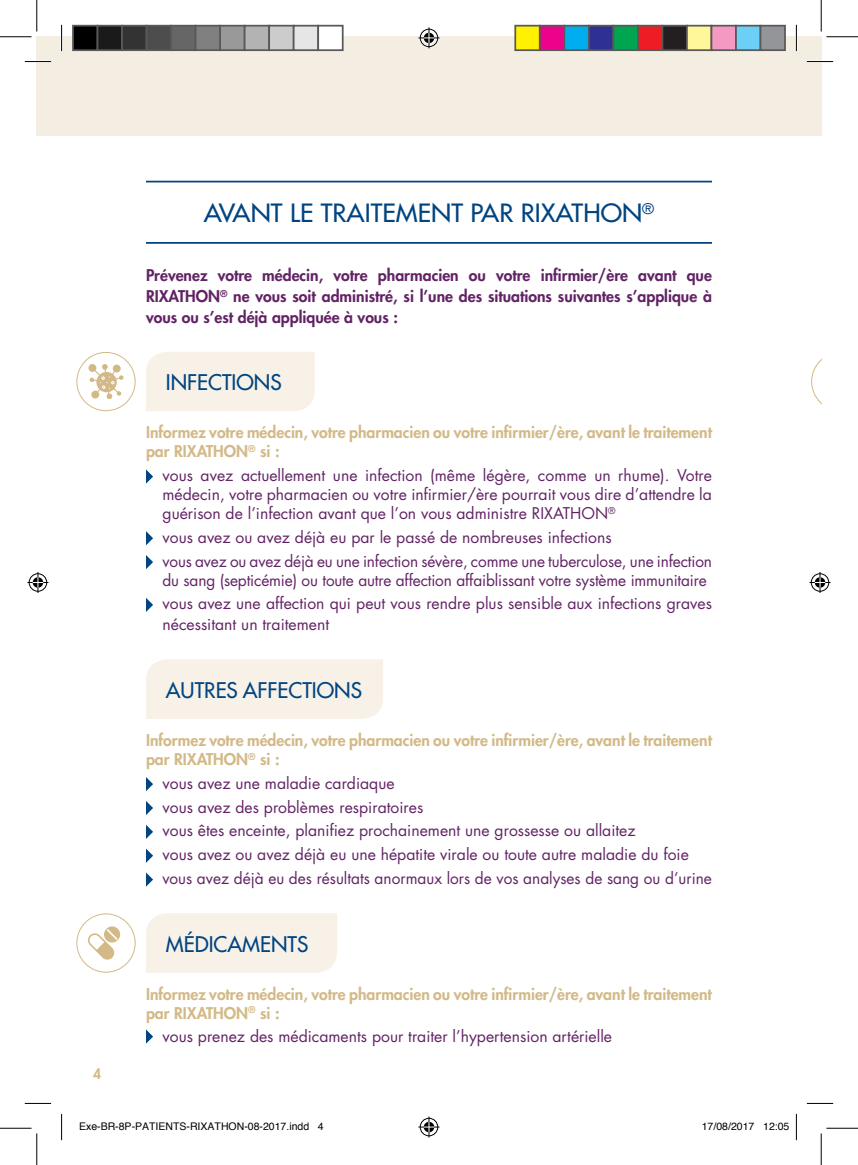
<style>
.page{position:relative;width:858px;height:1165px;background:#fff}
.page>*{position:absolute;margin:0;border:0;box-sizing:border-box;transform-origin:0 0}
.t1{font:500 24.5px "Futura Std";color:#004481;scale:1.05 1}
.t2{font:500 21px "Futura Std";color:#004481}
.t3{font:15.75px/23.8px "Futura Std";color:#622365}
.t4{font:800 15.75px/18.9px "Futura Std";color:#d3b987}
.t5{font:800 15.75px/21px "Futura Std";color:#622365;text-align:justify}
.t6{font:800 14px "Futura Std";color:#d3b987}
.t7{font:10.5px "Helvetica";color:#000}
</style>
<div class="page">
<hr style="left:146px;top:181px;width:565px;height:1px;background:#004481">
<hr style="left:146px;top:242px;width:565px;height:2px;background:#004481">
<svg style="left:146px;top:469px;width:7px;height:15px"></svg>
<svg style="left:146px;top:531px;width:7px;height:14px"></svg>
<svg style="left:146px;top:555px;width:7px;height:14px"></svg>
<svg style="left:146px;top:598px;width:7px;height:14px"></svg>
<svg style="left:146px;top:777px;width:7px;height:14px"></svg>
<svg style="left:146px;top:801px;width:7px;height:14px"></svg>
<svg style="left:146px;top:825px;width:7px;height:14px"></svg>
<svg style="left:146px;top:848px;width:7px;height:15px"></svg>
<svg style="left:146px;top:872px;width:7px;height:15px"></svg>
<svg style="left:146px;top:1029px;width:7px;height:15px"></svg>
<div style="left:76px;top:352px;width:59px;height:59px;border:1px solid #d3b987;border-radius:50%"></div>
<svg style="left:88px;top:364px;width:35px;height:35px"></svg>
<svg style="left:811px;top:359px;width:10px;height:45px"></svg>
<div style="left:76px;top:913px;width:59px;height:59px;border:1px solid #d3b987;border-radius:50%"></div>
<svg style="left:88px;top:926px;width:32px;height:34px"></svg>
<div style="left:146px;top:913px;width:191px;height:60px;background:#f7f1e8"></div>
<div style="left:146px;top:352px;width:169px;height:59px;background:#f7f1e8"></div>
<div style="left:146px;top:659px;width:237px;height:60px;background:#f7f1e8"></div>
<div style="left:37px;top:37px;width:784px;height:99px;background:#f4ede1"></div>
<hr style="left:25px;top:60px;width:26px;height:3px;background:#fff">
<hr style="left:806px;top:60px;width:26px;height:3px;background:#fff">
<hr style="left:60px;top:25px;width:3px;height:26px;background:#fff">
<hr style="left:795px;top:25px;width:2px;height:26px;background:#fff">
<svg style="left:25px;top:61px;width:26px;height:1px"></svg>
<svg style="left:806px;top:61px;width:26px;height:1px"></svg>
<svg style="left:25px;top:1103px;width:26px;height:1px"></svg>
<svg style="left:806px;top:1103px;width:26px;height:1px"></svg>
<svg style="left:61px;top:25px;width:1px;height:26px"></svg>
<svg style="left:61px;top:1114px;width:1px;height:26px"></svg>
<svg style="left:795px;top:25px;width:1px;height:26px"></svg>
<svg style="left:795px;top:1114px;width:1px;height:26px"></svg>
<hr style="left:0;top:36px;width:32px;height:1px;background:#000">
<hr style="left:826px;top:36px;width:31px;height:1px;background:#000">
<hr style="left:0;top:1128px;width:32px;height:1px;background:#000">
<hr style="left:826px;top:1128px;width:31px;height:1px;background:#000">
<hr style="left:36px;top:0;width:1px;height:32px;background:#000">
<hr style="left:36px;top:1133px;width:1px;height:32px;background:#000">
<hr style="left:820px;top:0;width:1px;height:32px;background:#000">
<hr style="left:820px;top:1133px;width:1px;height:32px;background:#000">
<svg style="left:418px;top:27px;width:21px;height:21px"></svg>
<svg style="left:418px;top:1116px;width:21px;height:21px"></svg>
<svg style="left:27px;top:572px;width:21px;height:21px"></svg>
<svg style="left:809px;top:572px;width:21px;height:21px"></svg>
<div style="left:73px;top:26px;width:24px;height:24px;background:#000"></div>
<div style="left:72px;top:25px;width:26px;height:26px;border:2px solid #595959"></div>
<div style="left:97px;top:26px;width:25px;height:24px;background:#1a1a1a"></div>
<div style="left:97px;top:25px;width:26px;height:26px;border:2px solid #595959"></div>
<div style="left:122px;top:26px;width:24px;height:24px;background:#333"></div>
<div style="left:121px;top:25px;width:26px;height:26px;border:2px solid #595959"></div>
<div style="left:146px;top:26px;width:25px;height:24px;background:#4d4d4d"></div>
<div style="left:146px;top:25px;width:26px;height:26px;border:2px solid #595959"></div>
<div style="left:171px;top:26px;width:24px;height:24px;background:#666"></div>
<div style="left:170px;top:25px;width:26px;height:26px;border:2px solid #595959"></div>
<div style="left:195px;top:26px;width:25px;height:24px;background:#808080"></div>
<div style="left:195px;top:25px;width:26px;height:26px;border:2px solid #595959"></div>
<div style="left:220px;top:26px;width:24px;height:24px;background:#999"></div>
<div style="left:219px;top:25px;width:26px;height:26px;border:2px solid #595959"></div>
<div style="left:244px;top:26px;width:25px;height:24px;background:#b3b3b3"></div>
<div style="left:244px;top:25px;width:26px;height:26px;border:2px solid #595959"></div>
<div style="left:269px;top:26px;width:24px;height:24px;background:#ccc"></div>
<div style="left:268px;top:25px;width:26px;height:26px;border:2px solid #595959"></div>
<div style="left:293px;top:26px;width:25px;height:24px;background:#e6e6e6"></div>
<div style="left:293px;top:25px;width:26px;height:26px;border:2px solid #595959"></div>
<div style="left:318px;top:26px;width:24px;height:24px;background:#fff"></div>
<div style="left:317px;top:25px;width:26px;height:26px;border:2px solid #595959"></div>
<div style="left:515px;top:26px;width:24px;height:24px;background:#fff101"></div>
<div style="left:514px;top:25px;width:26px;height:26px;border:2px solid #595959"></div>
<div style="left:539px;top:26px;width:25px;height:24px;background:#ed028c"></div>
<div style="left:538px;top:25px;width:27px;height:26px;border:2px solid #595959"></div>
<div style="left:564px;top:26px;width:24px;height:24px;background:#00aeef"></div>
<div style="left:563px;top:25px;width:26px;height:26px;border:2px solid #595959"></div>
<div style="left:588px;top:26px;width:25px;height:24px;background:#2e3092"></div>
<div style="left:587px;top:25px;width:27px;height:26px;border:2px solid #595959"></div>
<div style="left:613px;top:26px;width:24px;height:24px;background:#00a54f"></div>
<div style="left:612px;top:25px;width:26px;height:26px;border:2px solid #595959"></div>
<div style="left:637px;top:26px;width:25px;height:24px;background:#ee1d23"></div>
<div style="left:636px;top:25px;width:27px;height:26px;border:2px solid #595959"></div>
<div style="left:662px;top:26px;width:24px;height:24px;background:#231f20"></div>
<div style="left:661px;top:25px;width:26px;height:26px;border:2px solid #595959"></div>
<div style="left:686px;top:26px;width:25px;height:24px;background:#fff79a"></div>
<div style="left:685px;top:25px;width:27px;height:26px;border:2px solid #595959"></div>
<div style="left:711px;top:26px;width:24px;height:24px;background:#f499c2"></div>
<div style="left:710px;top:25px;width:26px;height:26px;border:2px solid #595959"></div>
<div style="left:735px;top:26px;width:25px;height:24px;background:#6bcff6"></div>
<div style="left:734px;top:25px;width:27px;height:26px;border:2px solid #595959"></div>
<div style="left:760px;top:26px;width:24px;height:24px;background:#939598"></div>
<div style="left:759px;top:25px;width:26px;height:26px;border:2px solid #595959"></div>
<h1 class="t1" style="left:204px;top:198px;width:430px">AVANT LE TRAITEMENT PAR RIXATHON<sup>®</sup></h1>
<p class="t5" style="left:146px;top:265px;width:567px">Prévenez votre médecin, votre pharmacien ou votre infirmier/ère avant que RIXATHON<sup>®</sup> ne vous soit administré, si l’une des situations suivantes s’applique à vous ou s’est déjà appliquée à vous :</p>
<h2 class="t2" style="left:166px;top:369px;width:117px">INFECTIONS</h2>
<p class="t4" style="left:146px;top:423px;width:567px">Informez votre médecin, votre pharmacien ou votre infirmier/ère, avant le traitement par RIXATHON<sup>®</sup> si :</p>
<p class="t3" style="left:162px;top:466px;width:550px;line-height:18.9px;text-align:justify">vous avez actuellement une infection (même légère, comme un rhume). Votre médecin, votre pharmacien ou votre infirmier/ère pourrait vous dire d’attendre la guérison de l’infection avant que l’on vous administre RIXATHON<sup>®</sup></p>
<p class="t3" style="left:162px;top:525px;width:551px">vous avez ou avez déjà eu par le passé de nombreuses infections<br>vous avez ou avez déjà eu une infection sévère, comme une tuberculose, une infection</p>
<p class="t3" style="left:162px;top:568px;width:551px">du sang (septicémie) ou toute autre affection affaiblissant votre système immunitaire vous avez une affection qui peut vous rendre plus sensible aux infections graves</p>
<p class="t3" style="left:162px;top:613px;width:168px">nécessitant un traitement</p>
<h2 class="t2" style="left:166px;top:677px;width:198px">AUTRES AFFECTIONS</h2>
<p class="t4" style="left:146px;top:731px;width:567px">Informez votre médecin, votre pharmacien ou votre infirmier/ère, avant le traitement par RIXATHON<sup>®</sup> si :</p>
<p class="t3" style="left:162px;top:771px;width:551px">vous avez une maladie cardiaque<br>vous avez des problèmes respiratoires<br>vous êtes enceinte, planifiez prochainement une grossesse ou allaitez<br>vous avez ou avez déjà eu une hépatite virale ou toute autre maladie du foie vous avez déjà eu des résultats anormaux lors de vos analyses de sang ou d’urine</p>
<h2 class="t2" style="left:166px;top:931px;width:144px">MÉDICAMENTS</h2>
<p class="t6" style="left:93px;top:1064px;width:10px">4</p>
<p class="t4" style="left:146px;top:984px;width:567px">Informez votre médecin, votre pharmacien ou votre infirmier/ère, avant le traitement par RIXATHON<sup>®</sup> si :</p>
<p class="t3" style="left:162px;top:1025px;width:451px">vous prenez des médicaments pour traiter l’hypertension artérielle</p>
<p class="t7" style="left:79px;top:1118px;width:246px">Exe-BR-8P-PATIENTS-RIXATHON-08-2017.indd 4</p>
<p class="t7" style="left:701px;top:1118px;width:89px">17/08/2017 12:05</p>
</div>
